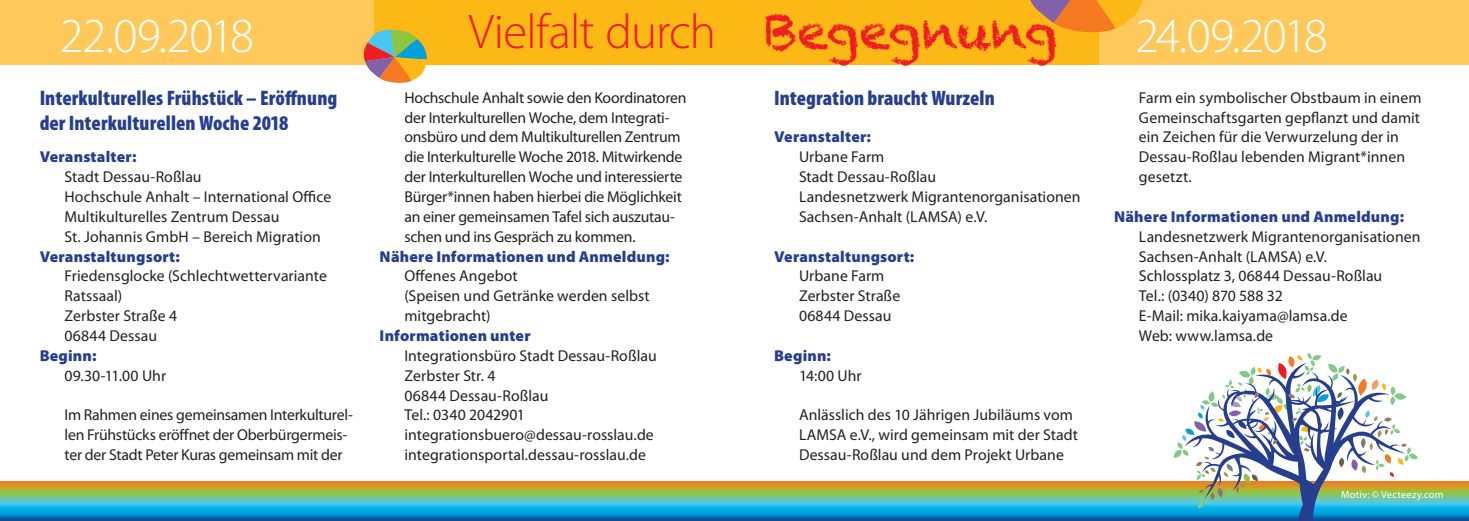
<style>
.page{position:relative;width:1469px;height:521px;background:#fff}
.page>*{position:absolute;margin:0;border:0;box-sizing:border-box;transform-origin:0 0}
.t1{font:300 49px "Myriad Pro";letter-spacing:-.015em;color:#ee1d23}
.t2{font:300 49px "Myriad Pro";letter-spacing:-.045em;color:#fff}
.t3{font:900 condensed 21px/25.2px "Myriad Pro";letter-spacing:.005em;color:#253f8e}
.t4{font:15.75px/19.8px "Myriad Pro";color:#231f20}
.t5{font:900 15.75px "Myriad Pro";letter-spacing:.01em;color:#253f8e}
.t6{font:10.5px "Myriad Pro";letter-spacing:.02em;color:#fff}
.s1{font-family:"Chalkduster";font-weight:400}
</style>
<div class="page">
<svg style="left:0;top:481px;width:734px;height:40px;background:#5ea591"></svg>
<svg style="left:734px;top:481px;width:734px;height:40px;background:#5da492"></svg>
<div style="left:0;top:0;width:1468px;height:64px;background:#fec85a"></div>
<div style="left:375px;top:0;width:724px;height:64px;background:#fcb814"></div>
<svg style="left:363px;top:30px;width:64px;height:53px"></svg>
<svg style="left:1030px;top:0;width:113px;height:33px"></svg>
<svg style="left:1184px;top:508px;width:222px;height:13px;background:#0483c2"></svg>
<svg style="left:1173px;top:353px;width:244px;height:155px"></svg>
<h1 class="t2" style="left:60px;top:6px;width:196px">22.09.2018</h1>
<h1 class="t1" style="left:469px;top:2px;width:590px">Vielfalt durch <span class="s1">Begegnung</span></h1>
<h1 class="t2" style="left:1135px;top:6px;width:194px">24.09.2018</h1>
<h2 class="t3" style="left:40px;top:85px;width:299px">Interkulturelles Frühstück – Eröffnung der Interkulturellen Woche 2018</h2>
<p class="t5" style="left:40px;top:146px;width:98px">Veranstalter:</p>
<p class="t4" style="left:64px;top:167px;width:268px">Stadt Dessau-Roßlau<br>Hochschule Anhalt – International Office Multikulturelles Zentrum Dessau<br>St. Johannis GmbH – Bereich Migration</p>
<p class="t5" style="left:40px;top:246px;width:142px">Veranstaltungsort:</p>
<p class="t4" style="left:64px;top:266px;width:264px">Friedensglocke (Schlechtwettervariante<br>Ratssaal)<br>Zerbster Straße 4<br>06844 Dessau</p>
<p class="t5" style="left:40px;top:345px;width:58px">Beginn:</p>
<p class="t4" style="left:64px;top:365px;width:103px">09.30-11.00 Uhr</p>
<p class="t4" style="left:64px;top:405px;width:290px">Im Rahmen eines gemeinsamen Interkulturel&shy;len Frühstücks eröffnet der Oberbürgermeis&shy;ter der Stadt Peter Kuras gemeinsam mit der</p>
<h2 class="t3" style="left:774px;top:85px;width:222px">Integration braucht Wurzeln</h2>
<p class="t5" style="left:774px;top:127px;width:98px">Veranstalter:</p>
<p class="t4" style="left:799px;top:147px;width:283px">Urbane Farm<br>Stadt Dessau-Roßlau<br>Landesnetzwerk Migrantenorganisationen<br>Sachsen-Anhalt (LAMSA) e.V.</p>
<p class="t5" style="left:774px;top:246px;width:142px">Veranstaltungsort:</p>
<p class="t4" style="left:799px;top:266px;width:103px">Urbane Farm<br>Zerbster Straße<br>06844 Dessau</p>
<p class="t5" style="left:774px;top:345px;width:58px">Beginn:</p>
<p class="t4" style="left:799px;top:365px;width:64px">14:00 Uhr</p>
<p class="t4" style="left:799px;top:405px;width:280px">Anlässlich des 10 Jährigen Jubiläums vom<br>LAMSA e.V., wird gemeinsam mit der Stadt<br>Dessau-Roßlau und dem Projekt Urbane</p>
<p class="t4" style="left:404px;top:87px;width:284px">Hochschule Anhalt sowie den Koordinatoren der Interkulturellen Woche, dem Integrati&shy;onsbüro und dem Multikulturellen Zentrum die Interkulturelle Woche 2018. Mitwirkende der Interkulturellen Woche und interessierte Bürger*innen haben hierbei die Möglichkeit an einer gemeinsamen Tafel sich auszutau&shy;schen und ins Gespräch zu kommen.</p>
<p class="t5" style="left:379px;top:246px;width:291px">Nähere Informationen und Anmeldung:</p>
<p class="t4" style="left:404px;top:266px;width:247px">Offenes Angebot<br>(Speisen und Getränke werden selbst mitgebracht)</p>
<p class="t5" style="left:379px;top:325px;width:153px">Informationen unter</p>
<p class="t4" style="left:404px;top:345px;width:254px">Integrationsbüro Stadt Dessau-Roßlau<br>Zerbster Str. 4<br>06844 Dessau-Roßlau<br>Tel.: 0340 2042901 integrationsbuero@dessau-rosslau.de integrationsportal.dessau-rosslau.de</p>
<p class="t4" style="left:1138px;top:87px;width:284px">Farm ein symbolischer Obstbaum in einem Gemeinschaftsgarten gepflanzt und damit ein Zeichen für die Verwurzelung der in Dessau-Roßlau lebenden Migrant*innen gesetzt.</p>
<p class="t5" style="left:1114px;top:206px;width:291px">Nähere Informationen und Anmeldung:</p>
<p class="t4" style="left:1138px;top:226px;width:283px">Landesnetzwerk Migrantenorganisationen<br>Sachsen-Anhalt (LAMSA) e.V.<br>Schlossplatz 3, 06844 Dessau-Roßlau<br>Tel.: (0340) 870 588 32<br>E-Mail: mika.kaiyama@lamsa.de<br>Web: www.lamsa.de</p>
<p class="t6" style="left:1341px;top:487px;width:104px">Motiv: © Vecteezy.com</p>
</div>
